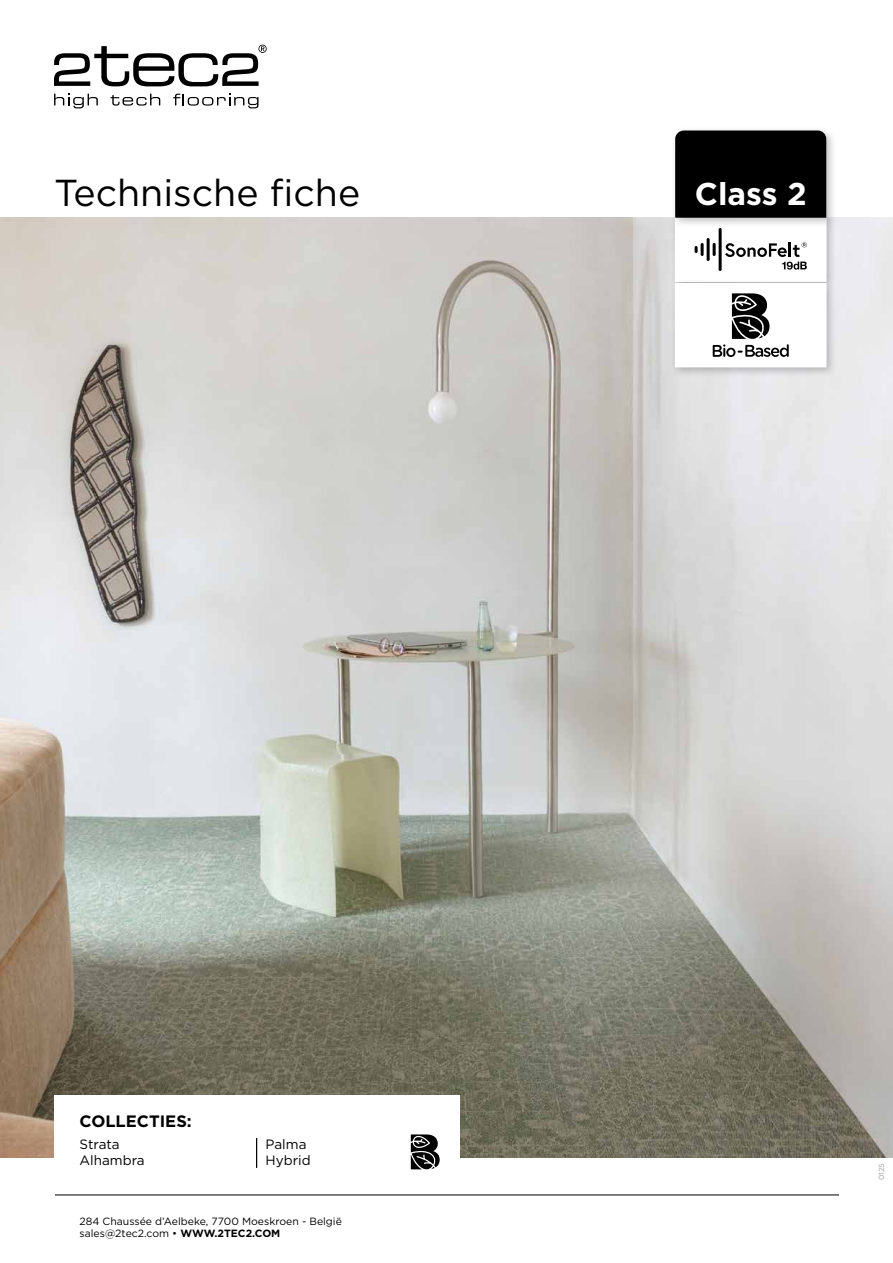
<style>
.page{position:relative;width:893px;height:1263px;background:#fff}
.page>*{position:absolute;margin:0;border:0;box-sizing:border-box;transform-origin:0 0}
.t1{font:37.5px "Gotham";color:#000}
.t2{font:700 31.5px "Gotham";color:#fff}
.t3{font:700 16.5px "Gotham";color:#000}
.t4{font:13.5px/16.2px "Gotham";color:#000}
.t5{font:10.5px/12.6px "Gotham";color:#000}
.t6{font:7.5px "Gotham";color:#9d9d9c}
.s1{font-weight:700}
</style>
<div class="page">
<svg style="left:54px;top:45px;width:213px;height:41px"></svg>
<svg style="left:54px;top:94px;width:44px;height:14px"></svg>
<svg style="left:110px;top:94px;width:50px;height:12px"></svg>
<svg style="left:173px;top:94px;width:85px;height:14px"></svg>
<img style="left:0;top:218px;width:893px;height:939px">
<div style="left:670px;top:212px;width:167px;height:81px;background:#000;opacity:.25"></div>
<div style="left:675px;top:218px;width:151px;height:63px;background:#fff"></div>
<hr style="left:719px;top:228px;width:3px;height:43px;background:#000;border-radius:2px">
<svg style="left:695px;top:243px;width:9px;height:13px"></svg>
<hr style="left:707px;top:238px;width:3px;height:23px;background:#000;border-radius:2px">
<svg style="left:713px;top:243px;width:3px;height:13px"></svg>
<svg style="left:725px;top:242px;width:82px;height:28px"></svg>
<div style="left:670px;top:278px;width:167px;height:100px;background:#000;opacity:.25"></div>
<div style="left:675px;top:283px;width:151px;height:84px;background:#fff"></div>
<svg style="left:713px;top:293px;width:76px;height:64px"></svg>
<div style="left:54px;top:1095px;width:405px;height:96px;background:#fff"></div>
<hr style="left:256px;top:1138px;width:1px;height:30px;background:#000">
<svg style="left:411px;top:1134px;width:29px;height:36px"></svg>
<hr style="left:55px;top:1195px;width:784px;height:1px;background:#000">
<div style="left:670px;top:125px;width:167px;height:104px;background:#000;opacity:.25"></div>
<div style="left:675px;top:131px;width:151px;height:87px;background:#000"></div>
<h1 class="t1" style="left:54px;top:169px;width:308px">Technische fiche</h1>
<h2 class="t2" style="left:695px;top:173px;width:113px">Class 2</h2>
<h3 class="t3" style="left:80px;top:1110px;width:114px">COLLECTIES:</h3>
<p class="t4" style="left:80px;top:1136px;width:67px">Strata<br>Alhambra</p>
<p class="t4" style="left:266px;top:1136px;width:47px">Palma<br>Hybrid</p>
<p class="t5" style="left:80px;top:1214px;width:264px">284 Chaussée d’Aelbeke, 7700 Moeskroen - België sales@2tec2.com • <span class="s1">WWW.2TEC2.COM</span></p>
<p class="t6" style="left:877px;top:1180px;width:19px;rotate:-90deg">0125</p>
</div>
